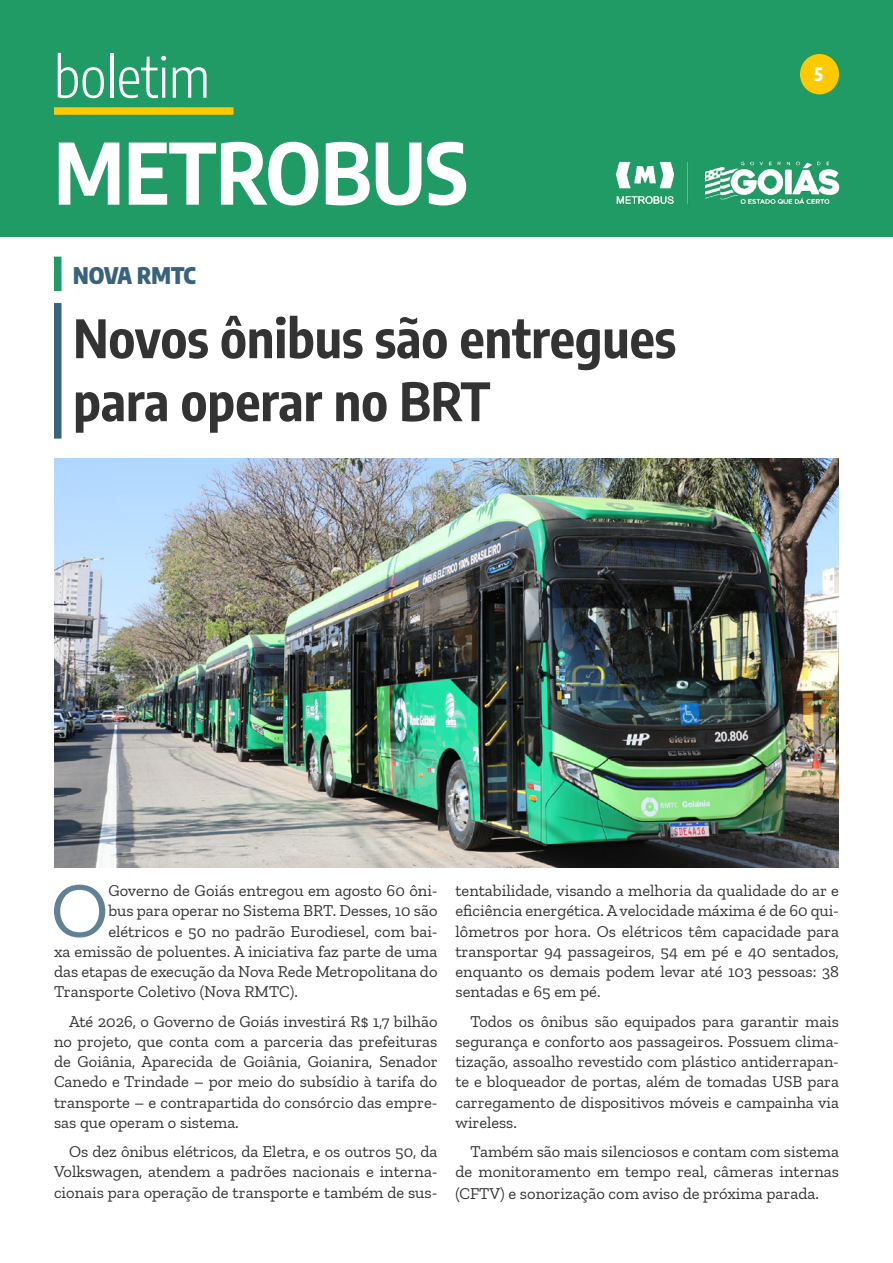
<style>
.page{position:relative;width:893px;height:1263px;background:#fff}
.page>*{position:absolute;margin:0;border:0;box-sizing:border-box;transform-origin:0 0}
.t1{font:700 84px "Encode Sans Condensed";color:#fff}
.t2{font:78.75px "Zilla Slab";color:#618196}
.t3{font:300 55.5px "Encode Sans Condensed";color:#fff}
.t4{font:700 52.5px/63px "Encode Sans Condensed";color:#333}
.t5{font:900 22.5px "Encode Sans Condensed";letter-spacing:-.01em;color:#39627c}
.t6{font:800 18px "Encode Sans Condensed";color:#fff}
.t7{font:16.5px/20.2px "Zilla Slab";color:#333;text-align:justify}
</style>
<div class="page">
<div style="left:0;top:0;width:893px;height:236px;background:#219b66"></div>
<div style="left:54px;top:107px;width:179px;height:8px;background:#ffc900"></div>
<img style="left:615px;top:161px;width:225px;height:44px">
<div style="left:800px;top:54px;width:39px;height:40px;background:#ffc900;border-radius:50%"></div>
<div style="left:54px;top:303px;width:8px;height:136px;background:#39627c"></div>
<div style="left:54px;top:257px;width:8px;height:34px;background:#219b66"></div>
<img style="left:54px;top:458px;width:785px;height:410px">
<p class="t3" style="left:54px;top:39px;width:157px">boletim</p>
<p class="t1" style="left:54px;top:110px;width:415px">METROBUS</p>
<p class="t5" style="left:73px;top:258px;width:124px">NOVA RMTC</p>
<p class="t4" style="left:73px;top:304px;width:604px">Novos ônibus são entregues para operar no BRT</p>
<p class="t6" style="left:814px;top:60px;width:10px">5</p>
<p class="t2" style="left:51px;top:867px;width:59px">O</p>
<p class="t7" style="left:108px;top:881px;width:331px">Governo de Goiás entregou em agosto 60 ôni-</p>
<p class="t7" style="left:108px;top:901px;width:331px">bus para operar no Sistema BRT. Desses, 10 são</p>
<p class="t7" style="left:108px;top:921px;width:331px">elétricos e 50 no padrão Eurodiesel, com bai-</p>
<p class="t7" style="left:54px;top:941px;width:385px">xa emissão de poluentes. A iniciativa faz parte de uma</p>
<p class="t7" style="left:54px;top:962px;width:385px">das etapas de execução da Nova Rede Metropolitana do</p>
<p class="t7" style="left:54px;top:982px;width:245px">Transporte Coletivo (Nova RMTC).</p>
<p class="t7" style="left:54px;top:1011px;width:385px;text-indent:15px">Até 2026, o Governo de Goiás investirá R$ 1,7 bilhão no projeto, que conta com a parceria das prefeituras de Goiânia, Aparecida de Goiânia, Goianira, Senador Canedo e Trindade – por meio do subsídio à tarifa do transporte – e contrapartida do consórcio das empre&shy;sas que operam o sistema.</p>
<p class="t7" style="left:54px;top:1142px;width:385px;text-indent:15px">Os dez ônibus elétricos, da Eletra, e os outros 50, da Volkswagen, atendem a padrões nacionais e interna&shy;cionais para operação de transporte e também de sus-</p>
<p class="t7" style="left:455px;top:881px;width:385px">tentabilidade, visando a melhoria da qualidade do ar e eficiência energética. A velocidade máxima é de 60 qui&shy;lômetros por hora. Os elétricos têm capacidade para transportar 94 passageiros, 54 em pé e 40 sentados, enquanto os demais podem levar até 103 pessoas: 38 sentadas e 65 em pé.</p>
<p class="t7" style="left:455px;top:1011px;width:385px;text-indent:15px">Todos os ônibus são equipados para garantir mais segurança e conforto aos passageiros. Possuem clima&shy;tização, assoalho revestido com plástico antiderrapan&shy;te e bloqueador de portas, além de tomadas USB para carregamento de dispositivos móveis e campainha via wireless.</p>
<p class="t7" style="left:455px;top:1142px;width:385px;text-align:right">Também são mais silenciosos e contam com sistema de monitoramento em tempo real, câmeras internas</p>
<p class="t7" style="left:455px;top:1184px;width:365px">(CFTV) e sonorização com aviso de próxima parada.</p>
</div>
